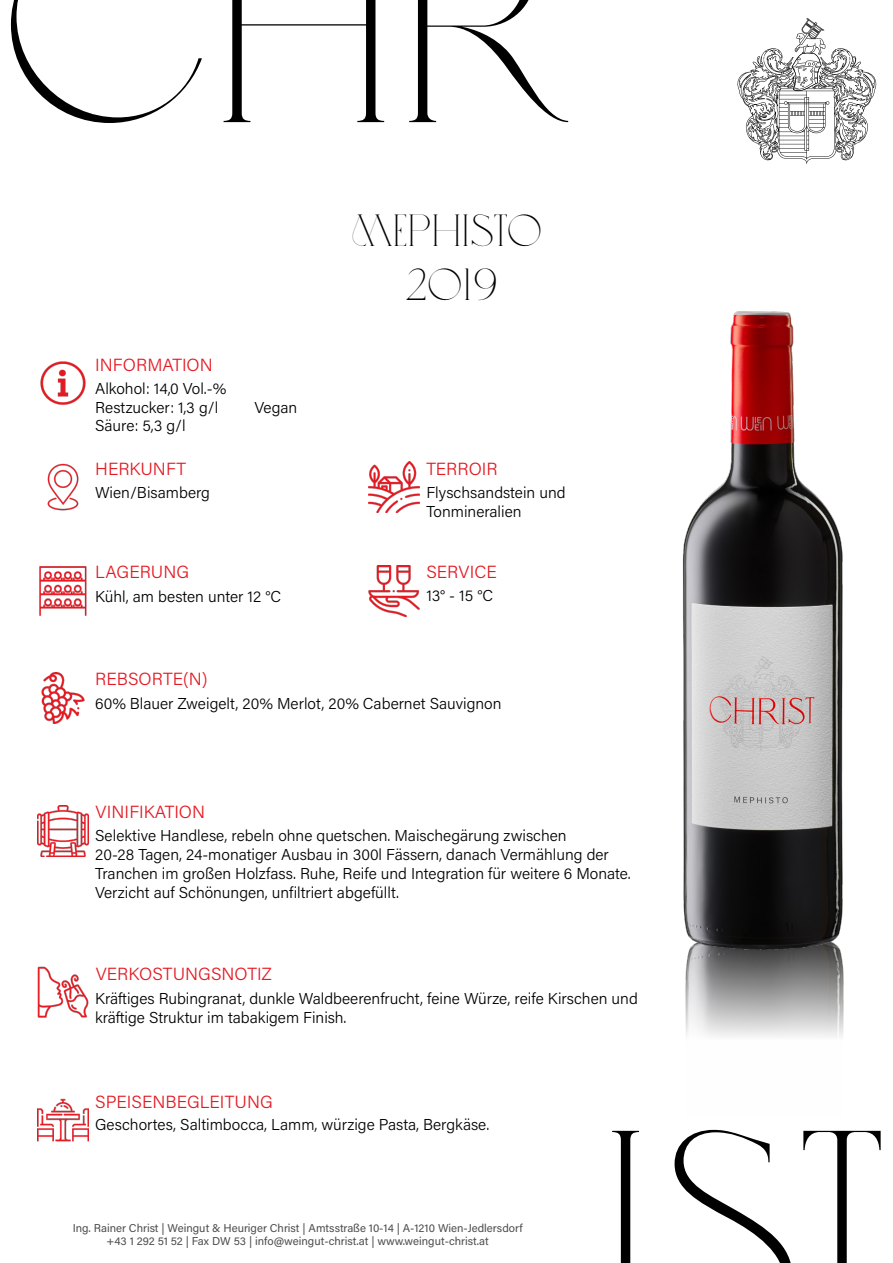
<style>
.page{position:relative;width:893px;height:1263px;background:#fff}
.page>*{position:absolute;margin:0;border:0;box-sizing:border-box;transform-origin:0 0}
.t1{font:278.25px "Love";color:#000}
.t2{font:45px "Love";color:#000}
.t3{font:300 17.55px "Acumin Pro";color:#e41a23}
.t4{font:300 15.75px/18.9px "Acumin Pro";color:#000}
.t5{font:11.4px "Acumin Pro";color:#4d4d4d}
</style>
<div class="page">
<svg style="left:737px;top:18px;width:140px;height:146px"></svg>
<img style="left:685px;top:973px;width:159px;height:64px">
<img style="left:683px;top:311px;width:161px;height:662px">
<img style="left:40px;top:361px;width:46px;height:44px">
<img style="left:369px;top:462px;width:51px;height:50px">
<img style="left:47px;top:463px;width:32px;height:48px">
<img style="left:39px;top:566px;width:48px;height:50px">
<img style="left:369px;top:565px;width:51px;height:51px">
<img style="left:38px;top:967px;width:50px;height:51px">
<img style="left:38px;top:805px;width:50px;height:51px">
<img style="left:38px;top:1098px;width:50px;height:44px">
<img style="left:41px;top:672px;width:44px;height:51px">
<p class="t1" style="left:0;top:-118px;width:865px">CHRIST</p>
<p class="t3" style="left:95px;top:353px;width:119px">INFORMATION</p>
<p class="t4" style="left:95px;top:378px;width:133px">Alkohol: 14,0 Vol.-%</p>
<p class="t4" style="left:95px;top:397px;width:125px">Restzucker: 1,3 g/l</p>
<p class="t4" style="left:95px;top:416px;width:92px">Säure: 5,3 g/l</p>
<p class="t4" style="left:254px;top:397px;width:44px">Vegan</p>
<p class="t2" style="left:351px;top:207px;width:193px">MEPHISTO</p>
<p class="t2" style="left:405px;top:261px;width:95px">2019</p>
<p class="t3" style="left:95px;top:457px;width:93px">HERKUNFT</p>
<p class="t3" style="left:426px;top:456px;width:73px">TERROIR</p>
<p class="t4" style="left:95px;top:482px;width:116px">Wien/Bisamberg</p>
<p class="t4" style="left:427px;top:482px;width:141px">Flyschsandstein und</p>
<p class="t4" style="left:427px;top:501px;width:96px">Tonmineralien</p>
<p class="t3" style="left:95px;top:560px;width:96px">LAGERUNG</p>
<p class="t3" style="left:426px;top:560px;width:72px">SERVICE</p>
<p class="t4" style="left:95px;top:586px;width:187px">Kühl, am besten unter 12 °C</p>
<p class="t3" style="left:95px;top:667px;width:114px">REBSORTE(N)</p>
<p class="t4" style="left:426px;top:586px;width:68px">13° - 15 °C</p>
<p class="t4" style="left:95px;top:693px;width:408px">60% Blauer Zweigelt, 20% Merlot, 20% Cabernet Sauvignon</p>
<p class="t3" style="left:96px;top:800px;width:111px">VINIFIKATION</p>
<p class="t4" style="left:95px;top:826px;width:473px">Selektive Handlese, rebeln ohne quetschen. Maischegärung zwischen</p>
<p class="t4" style="left:95px;top:844px;width:537px">20-28 Tagen, 24-monatiger Ausbau in 300l Fässern, danach Vermählung der<br>Tranchen im großen Holzfass. Ruhe, Reife und Integration für weitere 6 Monate.</p>
<p class="t4" style="left:95px;top:882px;width:305px">Verzicht auf Schönungen, unfiltriert abgefüllt.</p>
<p class="t3" style="left:96px;top:962px;width:178px">VERKOSTUNGSNOTIZ</p>
<p class="t4" style="left:95px;top:988px;width:544px">Kräftiges Rubingranat, dunkle Waldbeerenfrucht, feine Würze, reife Kirschen und kräftige Struktur im tabakigem Finish.</p>
<p class="t3" style="left:95px;top:1089px;width:179px">SPEISENBEGLEITUNG</p>
<p class="t4" style="left:95px;top:1115px;width:396px">Geschortes, Saltimbocca, Lamm, würzige Pasta, Bergkäse.</p>
<p class="t1" style="left:28px;top:1085px;width:865px">CHRIST</p>
<p class="t5" style="left:73px;top:1219px;width:451px">Ing. Rainer Christ | Weingut &amp; Heuriger Christ | Amtsstraße 10-14 | A-1210 Wien-Jedlersdorf</p>
<p class="t5" style="left:106px;top:1233px;width:384px">+43 1 292 51 52 | Fax DW 53 | info@weingut-christ.at | www.weingut-christ.at</p>
</div>
